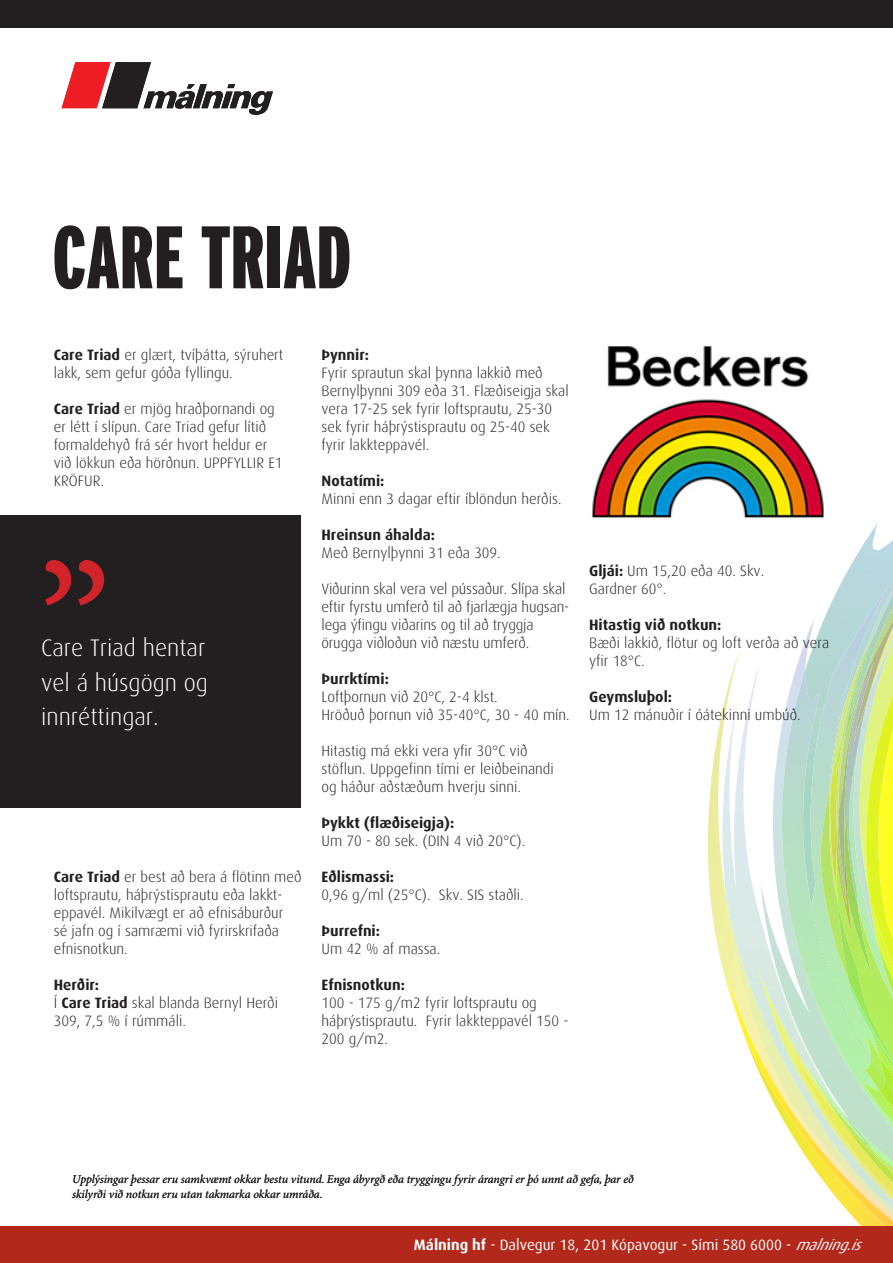
<style>
.page{position:relative;width:893px;height:1263px;background:#fff}
.page>*{position:absolute;margin:0;border:0;box-sizing:border-box;transform-origin:0 0}
.t1{font:900 extra-condensed 88.5px "Interstate";color:#231f20}
.t2{font:300 24px/34.5px "Dax";color:#fff;text-align:justify}
.t3{font:300 15px/18px "Dax";color:#231f20}
.t4{font:700 15px "Dax";color:#231f20}
.t5{font:15px "Dax";color:#fff}
.t6{font:italic 12px/14.4px "Minion Pro";letter-spacing:-.01em;color:#231f20}
.s1{font-weight:700}
.s2{font-style:italic}
</style>
<div class="page">
<svg style="left:708px;top:648px;width:50px;height:579px"></svg>
<img style="left:726px;top:899px;width:32px;height:72px">
<svg style="left:758px;top:654px;width:43px;height:313px"></svg>
<img style="left:767px;top:671px;width:38px;height:300px">
<svg style="left:848px;top:522px;width:45px;height:340px"></svg>
<img style="left:805px;top:586px;width:84px;height:385px">
<img style="left:811px;top:905px;width:9px;height:66px">
<img style="left:820px;top:786px;width:29px;height:185px">
<img style="left:838px;top:903px;width:55px;height:68px">
<img style="left:878px;top:946px;width:15px;height:25px">
<img style="left:726px;top:971px;width:167px;height:256px">
<img style="left:592px;top:346px;width:232px;height:172px">
<div style="left:0;top:516px;width:300px;height:292px;background:#231f20"></div>
<svg style="left:45px;top:560px;width:59px;height:45px"></svg>
<div style="left:0;top:0;width:893px;height:28px;background:#231f20"></div>
<div style="left:0;top:1227px;width:893px;height:36px;background:#b2281b"></div>
<svg style="left:62px;top:62px;width:211px;height:53px"></svg>
<p class="t1" style="left:52px;top:208px;width:300px">CARE TRIAD</p>
<p class="t3" style="left:54px;top:346px;width:231px"><span class="s1">Care Triad</span> er glært, tvíþátta, sýruhert lakk, sem gefur góða fyllingu.</p>
<p class="t3" style="left:54px;top:400px;width:230px"><span class="s1">Care Triad</span> er mjög hraðþornandi og er létt í slípun. Care Triad gefur lítið formaldehyð frá sér hvort heldur er við lökkun eða hörðnun. UPPFYLLIR E1<br>KRÖFUR.</p>
<p class="t2" style="left:41px;top:631px;width:168px">Care Triad hentar vel á húsgögn og innréttingar.</p>
<p class="t3" style="left:54px;top:868px;width:249px"><span class="s1">Care Triad</span> er best að bera á flötinn með loftsprautu, háþrýstisprautu eða lakkt&shy;eppavél. Mikilvægt er að efnisáburður<br>sé jafn og í samræmi við fyrirskrifaða efnisnotkun.</p>
<p class="t4" style="left:54px;top:976px;width:47px">Herðir:</p>
<p class="t3" style="left:54px;top:994px;width:226px">Í <span class="s1">Care Triad</span> skal blanda Bernyl Herði<br>309, 7,5 % í rúmmáli.</p>
<p class="t4" style="left:321px;top:346px;width:49px">Þynnir:</p>
<p class="t3" style="left:321px;top:364px;width:249px">Fyrir sprautun skal þynna lakkið með Bernylþynni 309 eða 31. Flæðiseigja skal vera 17-25 sek fyrir loftsprautu, 25-30 sek fyrir háþrýstisprautu og 25-40 sek fyrir lakkteppavél.</p>
<p class="t4" style="left:321px;top:472px;width:64px">Notatími:</p>
<p class="t3" style="left:321px;top:490px;width:242px">Minni enn 3 dagar eftir íblöndun herðis.</p>
<p class="t4" style="left:321px;top:526px;width:115px">Hreinsun áhalda:</p>
<p class="t3" style="left:321px;top:544px;width:181px">Með Bernylþynni 31 eða 309.</p>
<p class="t3" style="left:321px;top:580px;width:249px">Viðurinn skal vera vel pússaður. Slípa skal eftir fyrstu umferð til að fjarlægja hugsan&shy;lega ýfingu viðarins og til að tryggja örugga viðloðun við næstu umferð.</p>
<p class="t4" style="left:321px;top:670px;width:69px">Þurrktími:</p>
<p class="t3" style="left:321px;top:688px;width:178px">Loftþornun við 20°C, 2-4 klst.</p>
<p class="t3" style="left:321px;top:706px;width:250px">Hröðuð þornun við 35-40°C, 30 - 40 mín.</p>
<p class="t3" style="left:321px;top:742px;width:234px">Hitastig má ekki vera yfir 30°C við stöflun. Uppgefinn tími er leiðbeinandi og háður aðstæðum hverju sinni.</p>
<p class="t4" style="left:321px;top:814px;width:134px">Þykkt (flæðiseigja):</p>
<p class="t3" style="left:321px;top:832px;width:205px">Um 70 - 80 sek. (DIN 4 við 20°C).</p>
<p class="t4" style="left:321px;top:868px;width:74px">Eðlismassi:</p>
<p class="t3" style="left:321px;top:886px;width:204px">0,96 g/ml (25°C). Skv. SIS staðli.</p>
<p class="t4" style="left:321px;top:922px;width:60px">Þurrefni:</p>
<p class="t3" style="left:321px;top:940px;width:120px">Um 42 % af massa.</p>
<p class="t4" style="left:321px;top:976px;width:85px">Efnisnotkun:</p>
<p class="t3" style="left:321px;top:994px;width:248px">100 - 175 g/m2 fyrir loftsprautu og háþrýstisprautu. Fyrir lakkteppavél 150 -<br>200 g/m2.</p>
<p class="t3" style="left:589px;top:562px;width:176px"><span class="s1">Gljái:</span> Um 15,20 eða 40. Skv.</p>
<p class="t3" style="left:589px;top:580px;width:79px">Gardner 60°.</p>
<p class="t4" style="left:589px;top:616px;width:134px">Hitastig við notkun:</p>
<p class="t3" style="left:589px;top:634px;width:242px">Bæði lakkið, flötur og loft verða að vera yfir 18°C.</p>
<p class="t4" style="left:589px;top:688px;width:84px">Geymsluþol:</p>
<p class="t3" style="left:589px;top:706px;width:213px">Um 12 mánuðir í óátekinni umbúð.</p>
<p class="t6" style="left:72px;top:1173px;width:563px">Upplýsingar þessar eru samkvæmt okkar bestu vitund. Enga ábyrgð eða tryggingu fyrir árangri er þó unnt að gefa, þar eð skilyrði við notkun eru utan takmarka okkar umráða.</p>
<p class="t5" style="left:414px;top:1236px;width:455px"><span class="s1">Málning hf</span> - Dalvegur 18, 201 Kópavogur - Sími 580 6000 - <span class="s2">malning.is</span></p>
</div>
